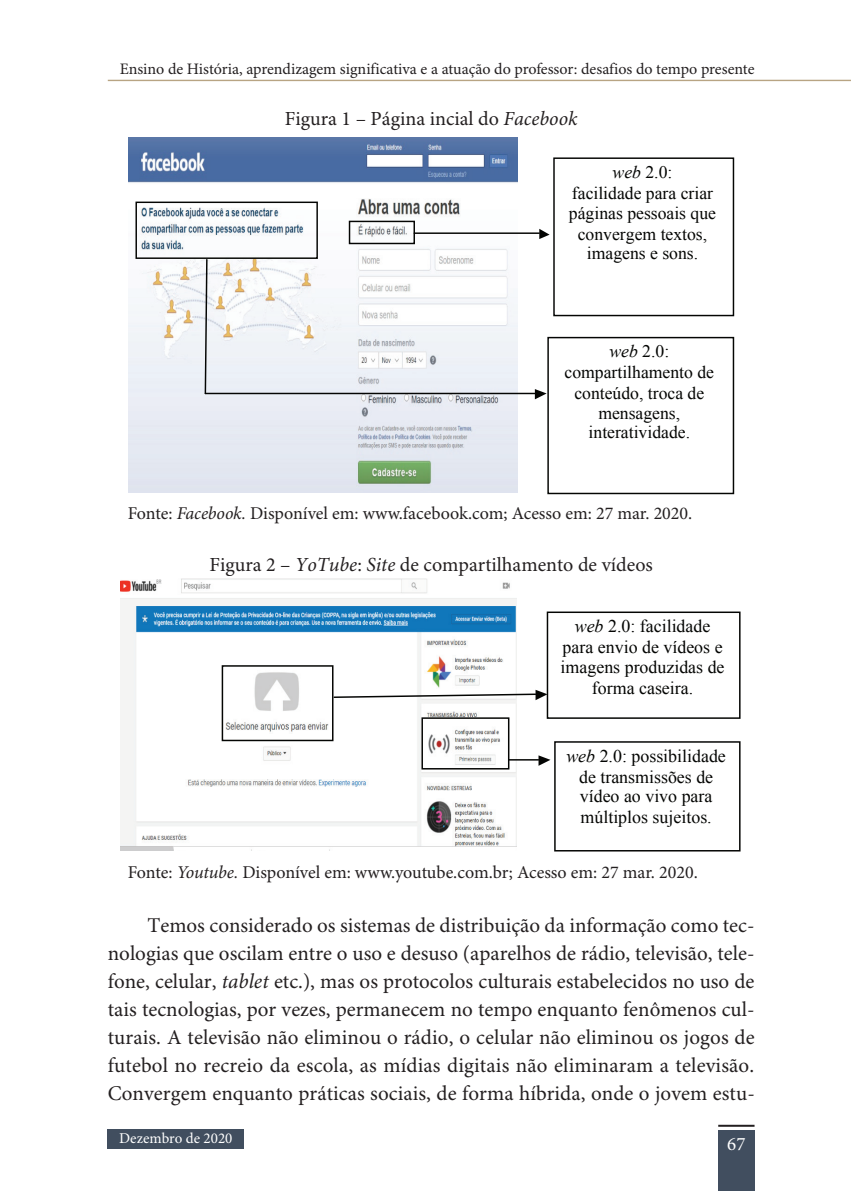
<style>
.page{position:relative;width:851px;height:1191px;background:#fff}
.page>*{position:absolute;margin:0;border:0;box-sizing:border-box;transform-origin:0 0}
.t1{font:21px/28px "Minion Pro";letter-spacing:.005em;color:#231f20;text-align:justify}
.t2{font:20px "Minion Pro";color:#231f20}
.t3{font:19px "Minion Pro";color:#fff}
.t4{font:18px "Minion Pro";letter-spacing:-.005em;color:#231f20}
.t5{font:17.8px/20.4px "Times New Roman";color:#040503;text-align:center}
.t6{font:17.6px/20.2px "Times New Roman";color:#040503;text-align:center}
.t7{font:16.4px "Times New Roman";color:#040503}
.t8{font:16.2px "Times New Roman";color:#040503}
.t9{font:italic 16.2px "Times New Roman";color:#040503}
.t10{font:16px "Minion Pro";color:#231f20}
.t11{font:15px "Minion Pro";color:#fff}
.s1{font-style:italic}
.s2{font-style:normal}
.s3{font-family:"Minion Pro";font-style:italic;font-size:18px;color:#231f20}
.s4{font-style:italic;font-size:13.2px;color:#2865b1}
.s5{font-style:italic;font-size:13.4px;color:#2865b1}
</style>
<div class="page">
<div style="left:108px;top:1129px;width:136px;height:20px;background:#414e5f"></div>
<hr style="left:108px;top:80px;width:742px;height:1px;background:#b8a483">
<div style="left:718px;top:1130px;width:36px;height:61px;background:#414e5f"></div>
<hr style="left:718px;top:1124px;width:36px;height:2px;background:#231f20">
<img style="left:128px;top:137px;width:390px;height:356px">
<div style="left:553px;top:157px;width:181px;height:159px;border:1px solid #040503"></div>
<div style="left:547px;top:337px;width:187px;height:157px;border:1px solid #040503"></div>
<div style="left:349px;top:221px;width:66px;height:23px;border:1px solid #040503"></div>
<div style="left:135px;top:202px;width:183px;height:57px;border:1px solid #040503"></div>
<svg style="left:204px;top:258px;width:4px;height:137px"></svg>
<hr style="left:205px;top:393px;width:330px;height:1px;background:#040503">
<svg style="left:535px;top:389px;width:11px;height:10px"></svg>
<hr style="left:414px;top:232px;width:125px;height:2px;background:#040503">
<svg style="left:539px;top:229px;width:10px;height:10px"></svg>
<img style="left:120px;top:578px;width:397px;height:272px">
<div style="left:554px;top:741px;width:186px;height:110px;border:1px solid #040503"></div>
<div style="left:546px;top:611px;width:194px;height:108px;border:1px solid #040503"></div>
<hr style="left:508px;top:759px;width:30px;height:1px;background:#040503">
<svg style="left:538px;top:755px;width:12px;height:11px"></svg>
<div style="left:222px;top:665px;width:111px;height:76px;border:1px solid #040503"></div>
<div style="left:421px;top:717px;width:88px;height:52px;border:1px solid #040503"></div>
<svg style="left:333px;top:690px;width:214px;height:10px"></svg>
<p class="t10" style="left:120px;top:59px;width:636px">Ensino de História, aprendizagem significativa e a atuação do professor: desafios do tempo presente</p>
<p class="t2" style="left:285px;top:107px;width:294px">Figura 1 – Página incial do <span class="s1">Facebook</span></p>
<p class="t6" style="left:569px;top:162px;width:148px"><span class="s1">web</span> 2.0:<br>facilidade para criar páginas pessoais que convergem textos, imagens e sons.</p>
<p class="t8" style="left:307px;top:109px;width:249px">Figura 1 – Página inicial do <span class="s1">Facebook</span></p>
<p class="t6" style="left:564px;top:341px;width:151px"><span class="s1">web</span> 2.0: compartilhamento de conteúdo, troca de mensagens, interatividade.</p>
<p class="t9" style="left:128px;top:498px;width:111px"><span class="s2">Fonte:</span> Facebook</p>
<p class="t8" style="left:177px;top:498px;width:462px"><span class="s3">Facebook.</span>. Disponível em: <span class="s4">www.facebook.com</span> ; Acesso em: 27 mar. 2020.</p>
<p class="t4" style="left:250px;top:503px;width:443px">Disponível em: www.facebook.com; Acesso em: 27 mar. 2020.</p>
<p class="t2" style="left:209px;top:553px;width:445px">Figura 2 – <span class="s1">YoTube</span>: <span class="s1">Site</span> de compartilhamento de vídeos</p>
<p class="t4" style="left:128px;top:503px;width:46px">Fonte:</p>
<p class="t7" style="left:242px;top:549px;width:375px">Figura 2 – <span class="s1">YouTube: Site</span> de compartilhamento de vídeos</p>
<p class="t5" style="left:560px;top:616px;width:165px"><span class="s1">web</span> 2.0: facilidade para envio de vídeos e imagens produzidas de forma caseira.</p>
<p class="t5" style="left:566px;top:745px;width:161px"><span class="s1">web</span> 2.0: possibilidade de transmissões de vídeo ao vivo para múltiplos sujeitos.</p>
<p class="t7" style="left:119px;top:854px;width:512px">Fonte: <span class="s1">Youtube.</span> Disponível em: <span class="s5">www.youtube.com.br</span> ; Acesso em: 27 mar. 2020.</p>
<p class="t4" style="left:128px;top:861px;width:571px">Fonte: <span class="s1">Youtube.</span> Disponível em: www.youtube.com.br; Acesso em: 27 mar. 2020.</p>
<p class="t1" style="left:108px;top:912px;width:648px;text-indent:40px">Temos considerado os sistemas de distribuição da informação como tec&shy;nologias que oscilam entre o uso e desuso (aparelhos de rádio, televisão, tele&shy;fone, celular, <span class="s1">tablet</span> etc.), mas os protocolos culturais estabelecidos no uso de tais tecnologias, por vezes, permanecem no tempo enquanto fenômenos cul&shy;turais. A televisão não eliminou o rádio, o celular não eliminou os jogos de futebol no recreio da escola, as mídias digitais não eliminaram a televisão.<br>Convergem enquanto práticas sociais, de forma híbrida, onde o jovem estu-</p>
<p class="t11" style="left:119px;top:1129px;width:115px">Dezembro de 2020</p>
<p class="t3" style="left:727px;top:1132px;width:20px">67</p>
</div>
